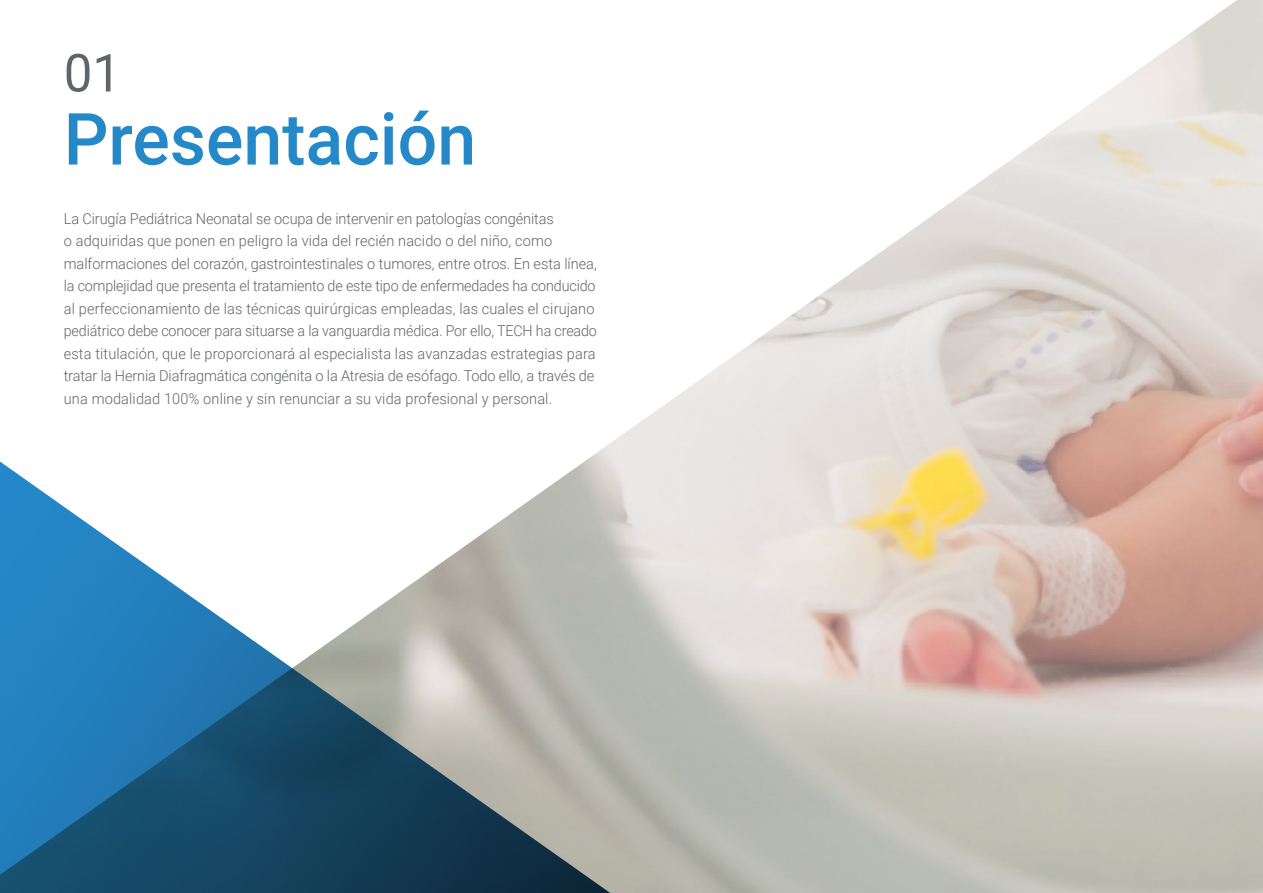
<style>
.page{position:relative;width:1263px;height:893px;background:#fff}
.page>*{position:absolute;margin:0;border:0;box-sizing:border-box;transform-origin:0 0}
.t1{font:500 72px "Roboto";color:#2488c9}
.t2{font:52.5px "Roboto";color:#61646a}
.t3{font:300 15px/22.5px "Roboto";color:#61646a}
</style>
<div class="page">
<img style="left:607px;top:0;width:656px;height:893px">
<svg style="left:0;top:446px;width:640px;height:447px"></svg>
<h2 class="t2" style="left:64px;top:36px;width:59px">01</h2>
<h1 class="t1" style="left:64px;top:89px;width:414px">Presentación</h1>
<p class="t3" style="left:64px;top:207px;width:535px">La Cirugía Pediátrica Neonatal se ocupa de intervenir en patologías congénitas<br>o adquiridas que ponen en peligro la vida del recién nacido o del niño, como malformaciones del corazón, gastrointestinales o tumores, entre otros. En esta línea, la complejidad que presenta el tratamiento de este tipo de enfermedades ha conducido al perfeccionamiento de las técnicas quirúrgicas empleadas, las cuales el cirujano pediátrico debe conocer para situarse a la vanguardia médica. Por ello, TECH ha creado esta titulación, que le proporcionará al especialista las avanzadas estrategias para tratar la Hernia Diafragmática congénita o la Atresia de esófago. Todo ello, a través de una modalidad 100% online y sin renunciar a su vida profesional y personal.</p>
</div>
